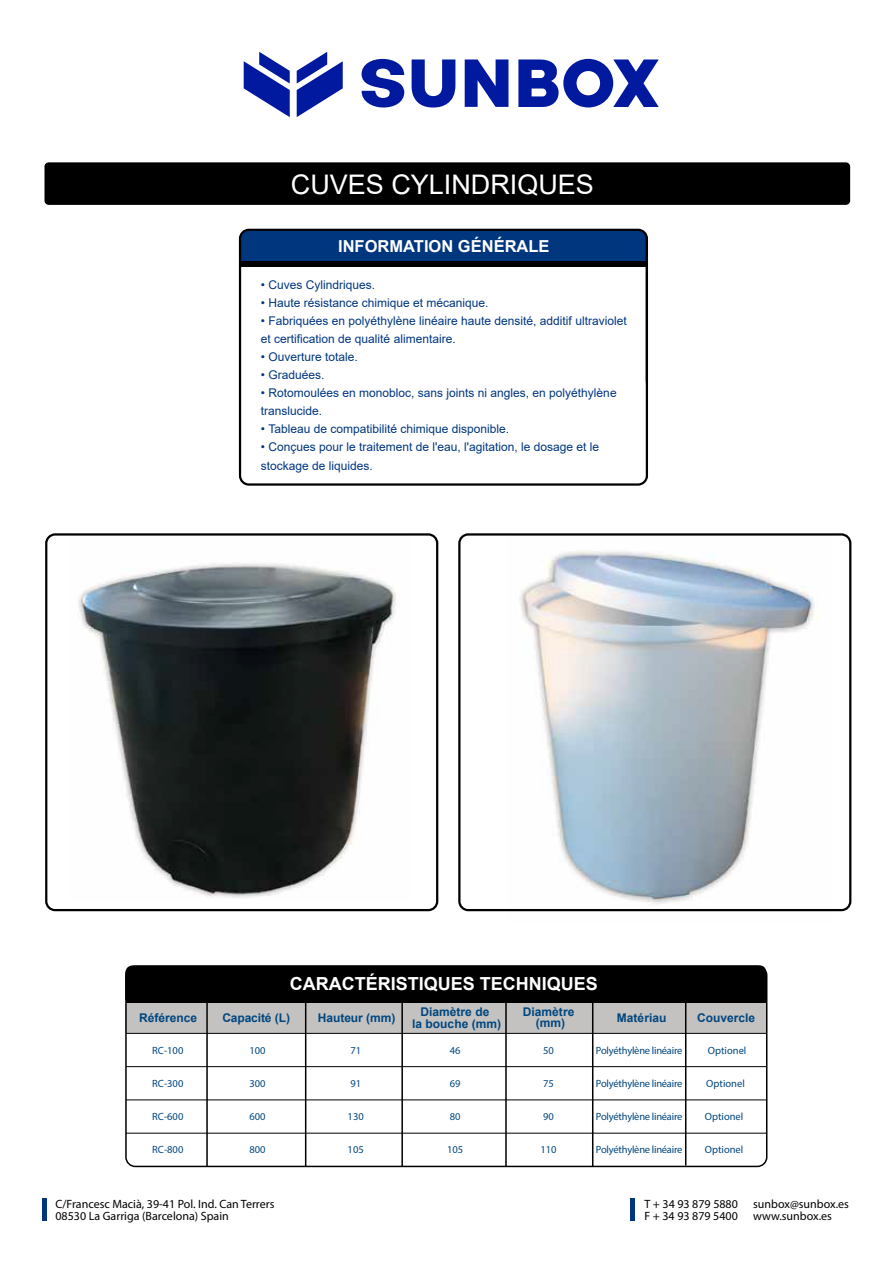
<style>
.page{position:relative;width:893px;height:1263px;background:#fff}
.page>*{position:absolute;margin:0;border:0;box-sizing:border-box;transform-origin:0 0}
.t1{font:27px "Arial";color:#fff}
.t2{font:700 18px "Arial";color:#fff}
.t3{font:700 16.5px "Arial";color:#fff}
.t4{font:12px/18px "Arial";color:#00367e}
.t5{font:12px/12px "Myriad Pro";color:#010001}
.t6{font:700 12px/12px "Arial";color:#00467f;text-align:center}
.t7{font:10.5px "Myriad Pro";letter-spacing:-.025em;color:#00467f}
.t8{font:10.5px "Myriad Pro";color:#00467f}
</style>
<div class="page">
<img style="left:507px;top:551px;width:325px;height:361px">
<img style="left:78px;top:563px;width:319px;height:335px">
<div style="left:44px;top:162px;width:806px;height:43px;background:#010001;border-radius:4px"></div>
<div style="left:42px;top:1199px;width:5px;height:22px;background:#00367e"></div>
<hr style="left:630px;top:1199px;width:4px;height:22px;background:#00367e">
<div style="left:240px;top:229px;width:407px;height:38px;background:#00367e"></div>
<div style="left:240px;top:261px;width:406px;height:5px;background:#010001"></div>
<div style="left:125px;top:965px;width:642px;height:34px;background:#010001"></div>
<hr style="left:126px;top:999px;width:641px;height:4px;background:#010001">
<div style="left:125px;top:1003px;width:642px;height:30px;background:#c3c2c0"></div>
<div style="left:125px;top:965px;width:642px;height:202px;border:2px solid #010001;border-radius:9px"></div>
<hr style="left:126px;top:1033px;width:641px;height:1px;background:#010001">
<hr style="left:126px;top:1066px;width:641px;height:1px;background:#010001">
<hr style="left:126px;top:1100px;width:641px;height:1px;background:#010001">
<hr style="left:126px;top:1133px;width:641px;height:1px;background:#010001">
<hr style="left:206px;top:1001px;width:2px;height:165px;background:#010001">
<hr style="left:305px;top:1001px;width:1px;height:165px;background:#010001">
<hr style="left:401px;top:1001px;width:2px;height:165px;background:#010001">
<hr style="left:505px;top:1001px;width:2px;height:165px;background:#010001">
<hr style="left:592px;top:1001px;width:1px;height:165px;background:#010001">
<hr style="left:685px;top:1000px;width:1px;height:165px;background:#010001">
<div style="left:239px;top:229px;width:409px;height:257px;border:2px solid #010001;border-radius:9px"></div>
<div style="left:45px;top:533px;width:393px;height:378px;border:2px solid #010001;border-radius:9px"></div>
<div style="left:458px;top:533px;width:393px;height:378px;border:2px solid #010001;border-radius:9px"></div>
<svg style="left:244px;top:52px;width:46px;height:65px"></svg>
<svg style="left:297px;top:52px;width:46px;height:65px"></svg>
<svg style="left:412px;top:59px;width:43px;height:49px"></svg>
<svg style="left:518px;top:59px;width:141px;height:49px"></svg>
<svg style="left:362px;top:58px;width:42px;height:50px"></svg>
<svg style="left:465px;top:59px;width:43px;height:48px"></svg>
<h1 class="t1" style="left:291px;top:166px;width:305px">CUVES CYLINDRIQUES</h1>
<h3 class="t3" style="left:338px;top:234px;width:213px">INFORMATION GÉNÉRALE</h3>
<p class="t4" style="left:261px;top:276px;width:116px">• Cuves Cylindriques.</p>
<p class="t4" style="left:261px;top:294px;width:229px">• Haute résistance chimique et mécanique.</p>
<p class="t4" style="left:261px;top:312px;width:367px">• Fabriquées en polyéthylène linéaire haute densité, additif ultraviolet et certification de qualité alimentaire.</p>
<p class="t4" style="left:261px;top:348px;width:98px">• Ouverture totale.</p>
<p class="t4" style="left:261px;top:366px;width:65px">• Graduées.</p>
<p class="t4" style="left:261px;top:384px;width:357px">• Rotomoulées en monobloc, sans joints ni angles, en polyéthylène translucide.</p>
<p class="t4" style="left:261px;top:420px;width:250px">• Tableau de compatibilité chimique disponible.</p>
<p class="t4" style="left:261px;top:438px;width:340px">• Conçues pour le traitement de l'eau, l'agitation, le dosage et le stockage de liquides.</p>
<h2 class="t2" style="left:290px;top:971px;width:310px">CARACTÉRISTIQUES TECHNIQUES</h2>
<p class="t6" style="left:412px;top:1006px;width:91px">Diamètre de<br>la bouche (mm)</p>
<p class="t6" style="left:523px;top:1007px;width:53px;line-height:10.5px">Diamètre (mm)</p>
<p class="t6" style="left:617px;top:1011px;width:51px">Matériau</p>
<p class="t7" style="left:596px;top:1043px;width:88px">Polyéthylène linéaire</p>
<p class="t7" style="left:596px;top:1077px;width:88px">Polyéthylène linéaire</p>
<p class="t7" style="left:596px;top:1110px;width:88px">Polyéthylène linéaire</p>
<p class="t7" style="left:596px;top:1143px;width:88px">Polyéthylène linéaire</p>
<p class="t6" style="left:139px;top:1011px;width:60px">Référence</p>
<p class="t6" style="left:222px;top:1011px;width:69px">Capacité (L)</p>
<p class="t6" style="left:318px;top:1011px;width:79px">Hauteur (mm)</p>
<p class="t6" style="left:697px;top:1011px;width:59px">Couvercle</p>
<p class="t8" style="left:708px;top:1043px;width:40px">Optionel</p>
<p class="t8" style="left:706px;top:1077px;width:40px">Optionel</p>
<p class="t8" style="left:705px;top:1110px;width:40px">Optionel</p>
<p class="t8" style="left:705px;top:1143px;width:40px">Optionel</p>
<p class="t7" style="left:152px;top:1044px;width:33px">RC-100</p>
<p class="t7" style="left:249px;top:1044px;width:18px">100</p>
<p class="t7" style="left:350px;top:1044px;width:12px">71</p>
<p class="t7" style="left:450px;top:1044px;width:12px">46</p>
<p class="t7" style="left:543px;top:1044px;width:12px">50</p>
<p class="t7" style="left:152px;top:1077px;width:33px">RC-300</p>
<p class="t7" style="left:249px;top:1077px;width:18px">300</p>
<p class="t7" style="left:350px;top:1077px;width:12px">91</p>
<p class="t7" style="left:450px;top:1077px;width:12px">69</p>
<p class="t7" style="left:543px;top:1077px;width:12px">75</p>
<p class="t7" style="left:152px;top:1110px;width:33px">RC-600</p>
<p class="t7" style="left:249px;top:1110px;width:18px">600</p>
<p class="t7" style="left:348px;top:1110px;width:18px">130</p>
<p class="t7" style="left:450px;top:1110px;width:12px">80</p>
<p class="t7" style="left:543px;top:1110px;width:12px">90</p>
<p class="t7" style="left:152px;top:1143px;width:33px">RC-800</p>
<p class="t7" style="left:249px;top:1143px;width:18px">800</p>
<p class="t7" style="left:348px;top:1143px;width:18px">105</p>
<p class="t7" style="left:447px;top:1143px;width:18px">105</p>
<p class="t7" style="left:540px;top:1143px;width:18px">110</p>
<p class="t5" style="left:55px;top:1198px;width:221px">C/Francesc Macià, 39-41 Pol. Ind. Can Terrers<br>08530 La Garriga (Barcelona) Spain</p>
<p class="t5" style="left:644px;top:1198px;width:95px">T + 34 93 879 5880</p>
<p class="t5" style="left:753px;top:1198px;width:97px">sunbox@sunbox.es</p>
<p class="t5" style="left:644px;top:1210px;width:95px">F + 34 93 879 5400</p>
<p class="t5" style="left:753px;top:1210px;width:80px">www.sunbox.es</p>
</div>
